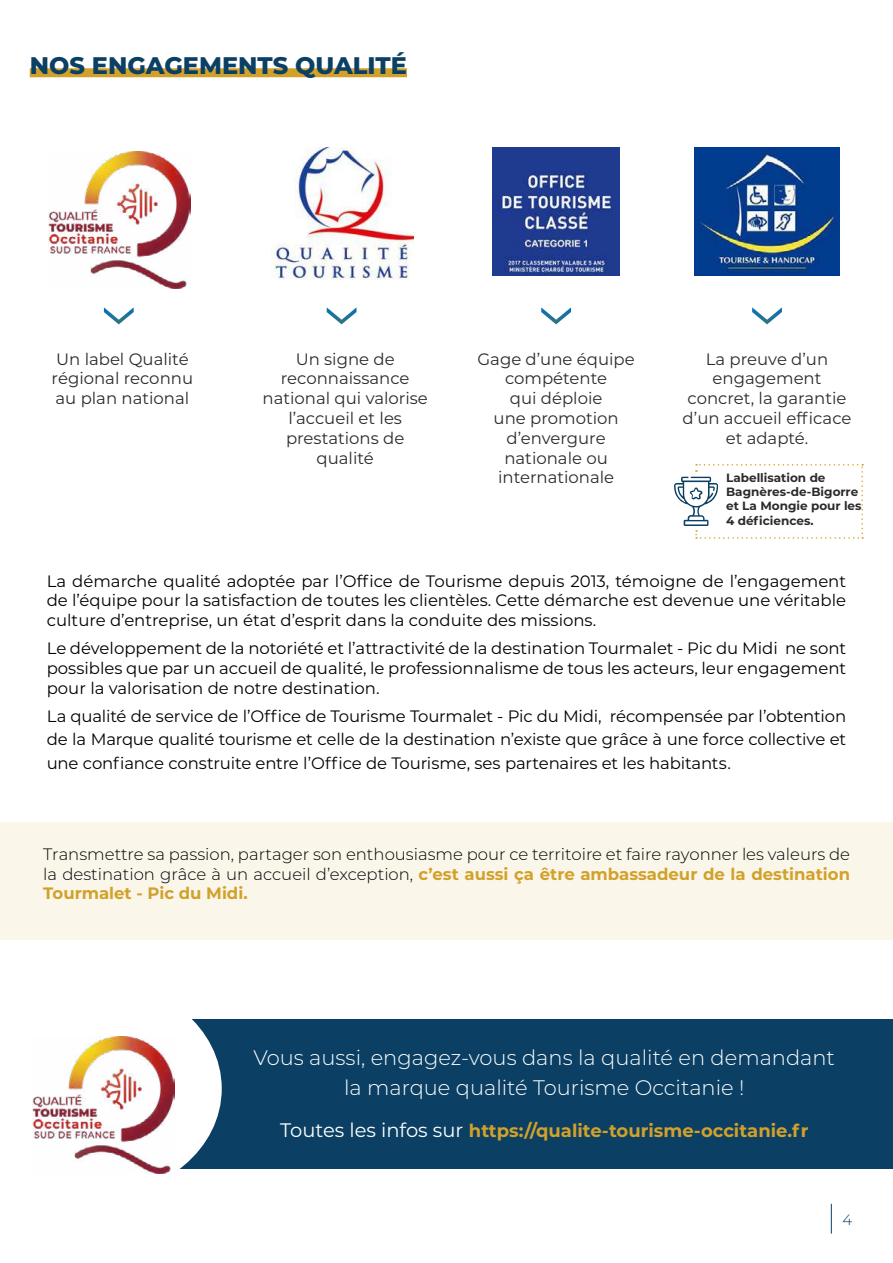
<style>
.page{position:relative;width:893px;height:1263px;background:#fff}
.page>*{position:absolute;margin:0;border:0;box-sizing:border-box;transform-origin:0 0}
.t1{font:800 24px "Montserrat";color:#0b4064}
.t2{font:300 21px/30.6px "Montserrat";color:#fff;text-align:center}
.t3{font:700 18px "Montserrat";color:#d2a12a}
.t4{font:16.5px/19.8px "Montserrat";letter-spacing:-.005em;color:#000;text-align:justify}
.t5{font:16.5px/19.8px "Montserrat";color:#2b2b2b;text-align:center}
.t6{font:300 16.5px/19.8px "Montserrat";color:#000;text-align:justify}
.t7{font:300 15px "Montserrat";color:#0b4064}
.t8{font:700 12px/14.4px "Montserrat";color:#2b2b2b}
.s1{font-weight:700;color:#d2a12a}
.s2{font-weight:400;font-size:19.5px;color:#fff}
</style>
<div class="page">
<div style="left:174px;top:1019px;width:719px;height:149px;background:#0b4064"></div>
<div style="left:30px;top:68px;width:377px;height:9px;background:#d2a12a"></div>
<div style="left:0;top:823px;width:893px;height:117px;background:#faf6ea"></div>
<img style="left:271px;top:148px;width:142px;height:133px">
<svg style="left:327px;top:307px;width:29px;height:17px"></svg>
<img style="left:492px;top:148px;width:128px;height:127px">
<svg style="left:541px;top:307px;width:30px;height:17px"></svg>
<img style="left:694px;top:148px;width:146px;height:127px">
<svg style="left:752px;top:307px;width:30px;height:17px"></svg>
<img style="left:48px;top:152px;width:142px;height:136px">
<svg style="left:104px;top:307px;width:30px;height:17px"></svg>
<svg style="left:110px;top:1019px;width:112px;height:150px;fill:#fff"></svg>
<img style="left:32px;top:1037px;width:142px;height:137px">
<svg style="left:674px;top:464px;width:189px;height:75px"></svg>
<svg style="left:831px;top:1204px;width:1px;height:29px"></svg>
<h1 class="t1" style="left:30px;top:48px;width:379px">NOS ENGAGEMENTS QUALITÉ</h1>
<p class="t5" style="left:52px;top:348px;width:143px;text-align:left">Un label Qualité régional reconnu au plan national</p>
<p class="t5" style="left:263px;top:348px;width:167px">Un signe de reconnaissance national qui valorise l’accueil et les prestations de qualité</p>
<p class="t5" style="left:477px;top:348px;width:159px">Gage d’une équipe compétente<br>qui déploie<br>une promotion d’envergure nationale ou internationale</p>
<p class="t5" style="left:683px;top:348px;width:170px">La preuve d’un engagement concret, la garantie d’un accueil efficace et adapté.</p>
<p class="t8" style="left:726px;top:469px;width:137px">Labellisation de<br>Bagnères-de-Bigorre et La Mongie pour les<br>4 déficiences.</p>
<p class="t4" style="left:47px;top:570px;width:801px">La démarche qualité adoptée par l’Office de Tourisme depuis 2013, témoigne de l’engagement de l’équipe pour la satisfaction de toutes les clientèles. Cette démarche est devenue une véritable culture d’entreprise, un état d’esprit dans la conduite des missions.</p>
<p class="t4" style="left:47px;top:638px;width:801px">Le développement de la notoriété et l’attractivité de la destination Tourmalet - Pic du Midi ne sont possibles que par un accueil de qualité, le professionnalisme de tous les acteurs, leur engagement pour la valorisation de notre destination.</p>
<p class="t4" style="left:47px;top:705px;width:801px;line-height:22.5px">La qualité de service de l’Office de Tourisme Tourmalet - Pic du Midi, récompensée par l’obtention de la Marque qualité tourisme et celle de la destination n’existe que grâce à une force collective et</p>
<p class="t4" style="left:47px;top:752px;width:686px">une confiance construite entre l’Office de Tourisme, ses partenaires et les habitants.</p>
<p class="t6" style="left:43px;top:843px;width:808px">Transmettre sa passion, partager son enthousiasme pour ce territoire et faire rayonner les valeurs de la destination grâce à un accueil d’exception, <span class="s1">c’est aussi ça être ambassadeur de la destination Tourmalet - Pic du Midi.</span></p>
<p class="t2" style="left:254px;top:1041px;width:583px">Vous aussi, engagez-vous dans la qualité en demandant la marque qualité Tourisme Occitanie !</p>
<p class="t3" style="left:280px;top:1118px;width:530px"><span class="s2">Toutes les infos sur</span> https://qualite-tourisme-occitanie.fr</p>
<p class="t7" style="left:842px;top:1209px;width:11px">4</p>
</div>
